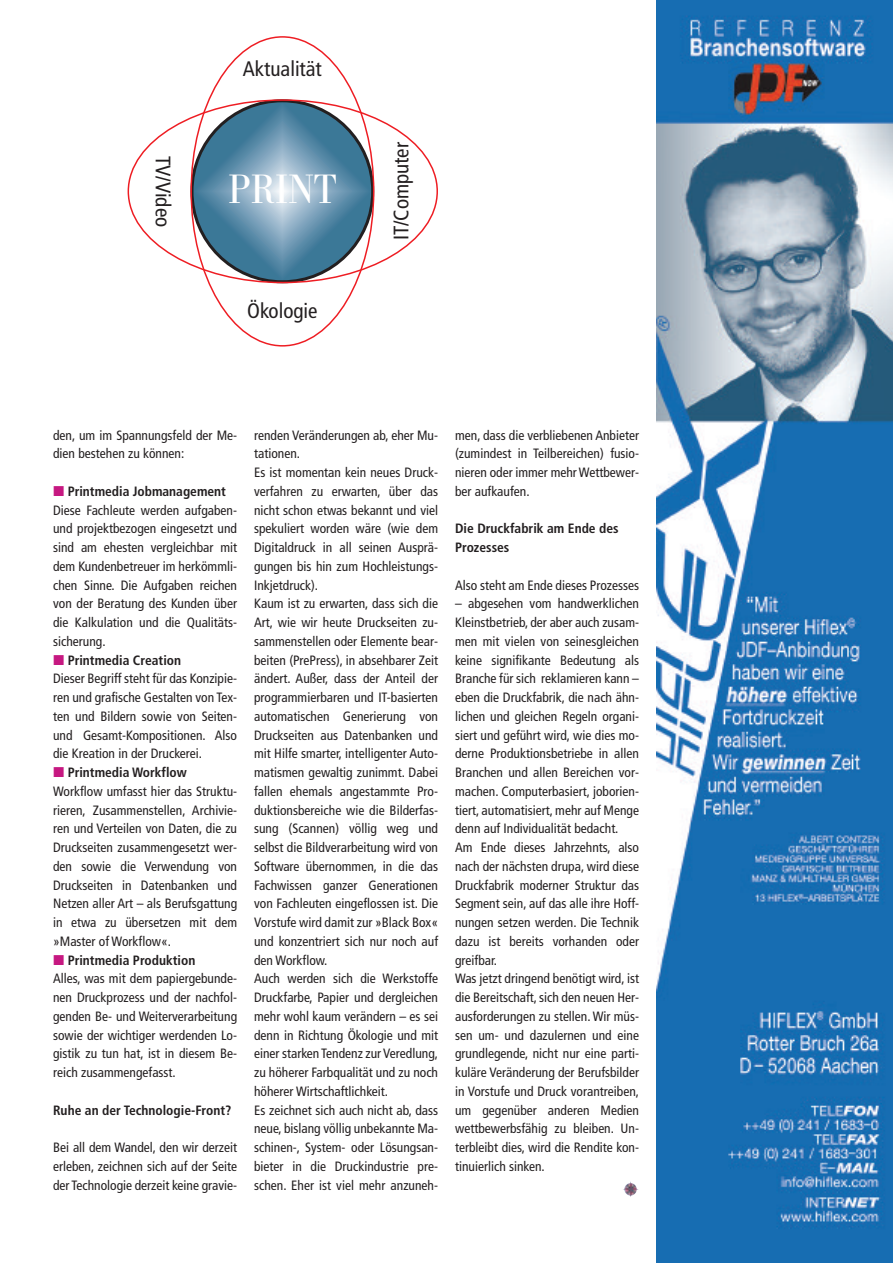
<style>
.page{position:relative;width:893px;height:1263px;background:#fff}
.page>*{position:absolute;margin:0;border:0;box-sizing:border-box;transform-origin:0 0}
.t1{font:42px "Bodoni Nr 1 SB";color:#fff;scale:.9 1}
.t2{font:condensed 21px "Frutiger";color:#231f20}
.t3{font:condensed 13.5px/18.8px "Frutiger";color:#231f20;text-align:justify}
.t4{font:700 condensed 13.5px/18.8px "Frutiger";color:#231f20}
</style>
<div class="page">
<svg style="left:623px;top:1181px;width:13px;height:16px"></svg>
<svg style="left:631px;top:1183px;width:7px;height:10px"></svg>
<svg style="left:128px;top:117px;width:310px;height:149px"></svg>
<svg style="left:190px;top:36px;width:184px;height:311px"></svg>
<img style="left:656px;top:0;width:237px;height:1263px">
<h2 class="t2" style="left:172px;top:156px;width:73px;rotate:90deg">TV/Video</h2>
<h2 class="t2" style="left:243px;top:60px;width:80px">Aktualität</h2>
<h1 class="t1" style="left:228px;top:164px;width:123px">PRINT</h1>
<h2 class="t2" style="left:247px;top:302px;width:72px">Ökologie</h2>
<h2 class="t2" style="left:393px;top:240px;width:100px;rotate:-90deg">IT/Computer</h2>
<p class="t3" style="left:53px;top:427px;width:185px">den, um im Spannungsfeld der Me&shy;dien bestehen zu können:</p>
<p class="t4" style="left:68px;top:483px;width:160px">Printmedia Jobmanagement</p>
<p class="t3" style="left:53px;top:502px;width:186px">Diese Fachleute werden aufgaben&shy;und projektbezogen eingesetzt und sind am ehesten vergleichbar mit dem Kundenbetreuer im herkömmli&shy;chen Sinne. Die Aufgaben reichen von der Beratung des Kunden über die Kalkulation und die Qualitäts&shy;sicherung.</p>
<p class="t4" style="left:68px;top:652px;width:115px">Printmedia Creation</p>
<p class="t3" style="left:53px;top:670px;width:185px">Dieser Begriff steht für das Konzipie&shy;ren und grafische Gestalten von Tex&shy;ten und Bildern sowie von Seiten&shy;und Gesamt-Kompositionen. Also die Kreation in der Druckerei.</p>
<p class="t4" style="left:68px;top:764px;width:121px">Printmedia Workflow</p>
<p class="t3" style="left:53px;top:783px;width:186px">Workflow umfasst hier das Struktu&shy;rieren, Zusammenstellen, Archivie&shy;ren und Verteilen von Daten, die zu Druckseiten zusammengesetzt wer&shy;den sowie die Verwendung von Druckseiten in Datenbanken und Netzen aller Art – als Berufsgattung in etwa zu übersetzen mit dem »Master of Workflow«.</p>
<p class="t4" style="left:68px;top:952px;width:129px">Printmedia Produktion</p>
<p class="t3" style="left:53px;top:970px;width:185px">Alles, was mit dem papiergebunde&shy;nen Druckprozess und der nachfol&shy;genden Be- und Weiterverarbeitung sowie der wichtiger werdenden Lo&shy;gistik zu tun hat, ist in diesem Be&shy;reich zusammengefasst.</p>
<p class="t4" style="left:53px;top:1102px;width:180px">Ruhe an der Technologie-Front?</p>
<p class="t3" style="left:53px;top:1139px;width:186px">Bei all dem Wandel, den wir derzeit erleben, zeichnen sich auf der Seite der Technologie derzeit keine gravie-</p>
<p class="t3" style="left:254px;top:427px;width:186px;text-align:left">renden Veränderungen ab, eher Mu&shy;tationen.<br>Es ist momentan kein neues Druck&shy;verfahren zu erwarten, über das nicht schon etwas bekannt und viel spekuliert worden wäre (wie dem<br>Digitaldruck in all seinen Ausprä&shy;gungen bis hin zum Hochleistungs-<br>Inkjetdruck).<br>Kaum ist zu erwarten, dass sich die<br>Art, wie wir heute Druckseiten zu&shy;sammenstellen oder Elemente bear&shy;beiten (PrePress), in absehbarer Zeit ändert. Außer, dass der Anteil der programmierbaren und IT-basierten automatischen Generierung von<br>Druckseiten aus Datenbanken und mit Hilfe smarter, intelligenter Auto&shy;matismen gewaltig zunimmt. Dabei fallen ehemals angestammte Pro&shy;duktionsbereiche wie die Bilderfas&shy;sung (Scannen) völlig weg und selbst die Bildverarbeitung wird von<br>Software übernommen, in die das<br>Fachwissen ganzer Generationen von Fachleuten eingeflossen ist. Die<br>Vorstufe wird damit zur »Black Box« und konzentriert sich nur noch auf den Workflow.<br>Auch werden sich die Werkstoffe<br>Druckfarbe, Papier und dergleichen mehr wohl kaum verändern – es sei denn in Richtung Ökologie und mit einer starken Tendenz zur Veredlung, zu höherer Farbqualität und zu noch höherer Wirtschaftlichkeit.<br>Es zeichnet sich auch nicht ab, dass neue, bislang völlig unbekannte Ma&shy;schinen-, System- oder Lösungsan&shy;bieter in die Druckindustrie pre&shy;schen. Eher ist viel mehr anzuneh-</p>
<p class="t3" style="left:455px;top:427px;width:186px">men, dass die verbliebenen Anbieter (zumindest in Teilbereichen) fusio&shy;nieren oder immer mehr Wettbewer&shy;ber aufkaufen.</p>
<p class="t4" style="left:455px;top:520px;width:165px">Die Druckfabrik am Ende des<br>Prozesses</p>
<p class="t3" style="left:455px;top:577px;width:185px">Also steht am Ende dieses Prozesses</p>
<p class="t3" style="left:455px;top:595px;width:186px;text-align:left">– abgesehen vom handwerklichen Kleinstbetrieb, der aber auch zusam&shy;men mit vielen von seinesgleichen keine signifikante Bedeutung als Branche für sich reklamieren kann – eben die Druckfabrik, die nach ähn&shy;lichen und gleichen Regeln organi&shy;siert und geführt wird, wie dies mo&shy;derne Produktionsbetriebe in allen Branchen und allen Bereichen vor&shy;machen. Computerbasiert, joborien&shy;tiert, automatisiert, mehr auf Menge denn auf Individualität bedacht.<br>Am Ende dieses Jahrzehnts, also nach der nächsten drupa, wird diese Druckfabrik moderner Struktur das Segment sein, auf das alle ihre Hoff&shy;nungen setzen werden. Die Technik dazu ist bereits vorhanden oder greifbar.<br>Was jetzt dringend benötigt wird, ist die Bereitschaft, sich den neuen Her&shy;ausforderungen zu stellen. Wir müs&shy;sen um- und dazulernen und eine grundlegende, nicht nur eine parti&shy;kuläre Veränderung der Berufsbilder in Vorstufe und Druck vorantreiben, um gegenüber anderen Medien wettbewerbsfähig zu bleiben. Un&shy;terbleibt dies, wird die Rendite kon&shy;tinuierlich sinken.</p>
</div>
